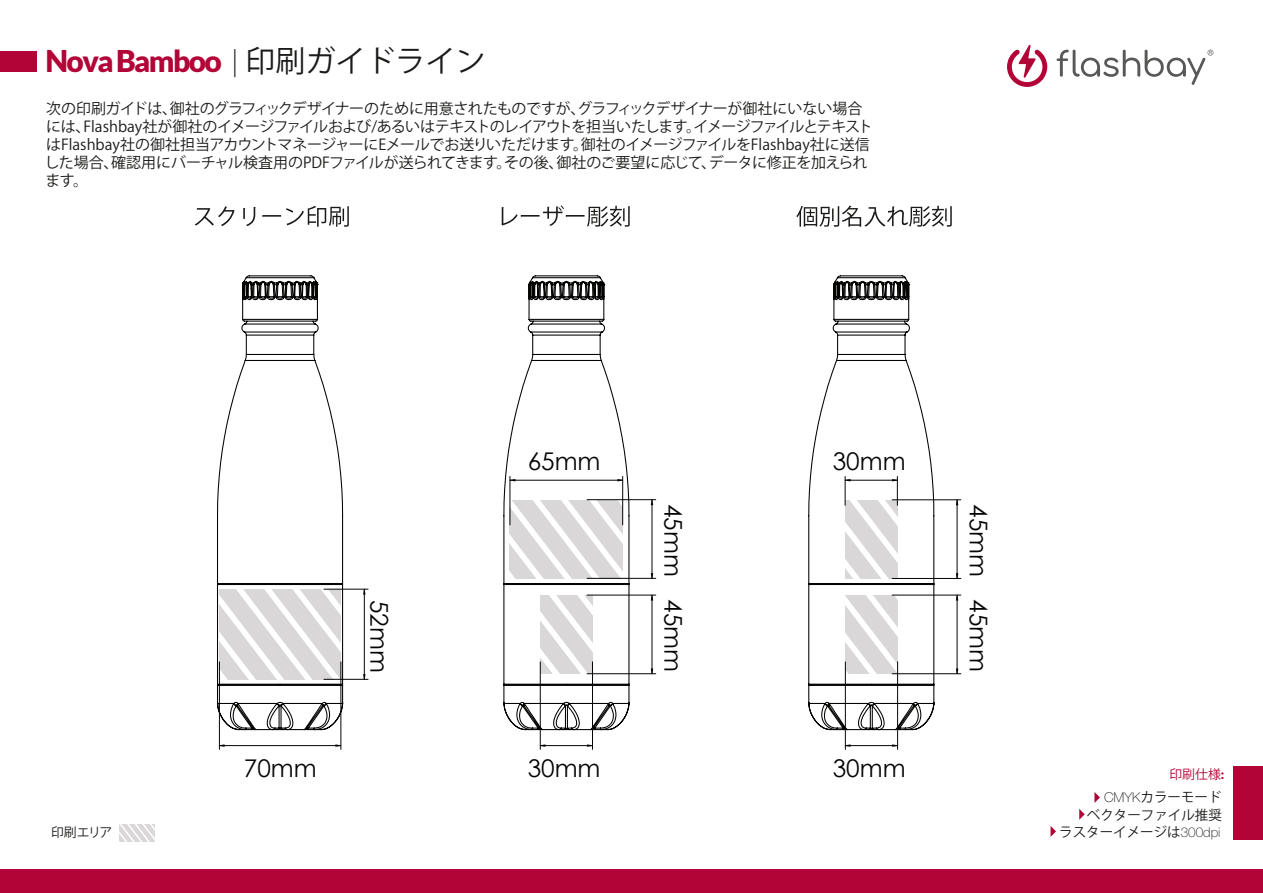
<style>
.page{position:relative;width:1263px;height:893px;background:#fff}
.page>*{position:absolute;margin:0;border:0;box-sizing:border-box;transform-origin:0 0}
.t1{font:900 30px "Lato";letter-spacing:-.055em;color:#b30437}
.t2{font:24.45px "Century Gothic";color:#040605}
.t3{font:15px/18px "Koz Go Pr 6 N";letter-spacing:-.02em;color:#1a1a18}
.t4{font:13.5px/17.2px "Koz Go Pr 6 N";color:#1a1a18;text-align:right}
.t5{font:12.9px "Koz Go Pr 6 N";letter-spacing:-.055em;color:#1a1a18}
.t6{font:12.9px "Koz Go Pr 6 N";color:#b30437}
.s1{font-weight:300;color:#1a1a18}
.s2{font-family:"Koz Go Pr 6 N";font-weight:400;color:#1a1a18}
.s3{font-family:"Lato";font-weight:900}
.s4{font-family:"Helvetica Neue LT Pro";font-weight:100}
</style>
<div class="page">
<svg style="left:120px;top:824px;width:34px;height:17px"></svg>
<svg style="left:195px;top:206px;width:40px;height:20px"></svg>
<svg style="left:243px;top:207px;width:13px;height:19px"></svg>
<svg style="left:262px;top:206px;width:87px;height:21px"></svg>
<svg style="left:501px;top:205px;width:129px;height:22px"></svg>
<svg style="left:796px;top:206px;width:156px;height:21px"></svg>
<div style="left:1px;top:869px;width:1262px;height:24px;background:#b30437"></div>
<svg style="left:1007px;top:44px;width:40px;height:43px"></svg>
<svg style="left:1057px;top:50px;width:156px;height:35px"></svg>
<div style="left:0;top:51px;width:37px;height:21px;background:#b30437"></div>
<div style="left:1233px;top:766px;width:30px;height:73px;background:#b30437"></div>
<svg style="left:1095px;top:792px;width:5px;height:11px"></svg>
<svg style="left:1079px;top:809px;width:6px;height:11px"></svg>
<svg style="left:1051px;top:826px;width:5px;height:11px"></svg>
<svg style="left:217px;top:275px;width:127px;height:456px"></svg>
<svg style="left:503px;top:275px;width:127px;height:456px"></svg>
<svg style="left:808px;top:275px;width:127px;height:456px"></svg>
<hr style="left:219px;top:745px;width:122px;height:1px;background:#040605">
<hr style="left:341px;top:662px;width:1px;height:87px;background:#040605">
<hr style="left:219px;top:662px;width:1px;height:87px;background:#040605">
<hr style="left:364px;top:589px;width:1px;height:90px;background:#040605">
<hr style="left:324px;top:589px;width:44px;height:1px;background:#040605">
<hr style="left:324px;top:679px;width:44px;height:1px;background:#040605">
<svg style="left:363px;top:589px;width:3px;height:6px"></svg>
<svg style="left:363px;top:674px;width:3px;height:6px"></svg>
<hr style="left:540px;top:745px;width:53px;height:1px;background:#040605">
<hr style="left:592px;top:662px;width:1px;height:87px;background:#040605">
<hr style="left:540px;top:662px;width:1px;height:87px;background:#040605">
<svg style="left:540px;top:744px;width:6px;height:3px"></svg>
<hr style="left:510px;top:480px;width:113px;height:1px;background:#040605">
<hr style="left:510px;top:476px;width:1px;height:49px;background:#040605">
<hr style="left:622px;top:476px;width:1px;height:49px;background:#040605">
<hr style="left:652px;top:595px;width:1px;height:79px;background:#040605">
<hr style="left:587px;top:595px;width:69px;height:1px;background:#040605">
<hr style="left:587px;top:673px;width:69px;height:1px;background:#040605">
<hr style="left:652px;top:500px;width:1px;height:78px;background:#040605">
<hr style="left:587px;top:499px;width:69px;height:1px;background:#040605">
<hr style="left:587px;top:578px;width:69px;height:1px;background:#040605">
<hr style="left:845px;top:745px;width:53px;height:1px;background:#040605">
<hr style="left:897px;top:662px;width:1px;height:87px;background:#040605">
<hr style="left:845px;top:662px;width:1px;height:87px;background:#040605">
<svg style="left:845px;top:476px;width:53px;height:102px"></svg>
<hr style="left:957px;top:595px;width:1px;height:79px;background:#040605">
<hr style="left:892px;top:595px;width:69px;height:1px;background:#040605">
<hr style="left:892px;top:673px;width:69px;height:1px;background:#040605">
<hr style="left:957px;top:500px;width:1px;height:78px;background:#040605">
<hr style="left:892px;top:499px;width:69px;height:1px;background:#040605">
<hr style="left:892px;top:578px;width:69px;height:1px;background:#040605">
<h1 class="t1" style="left:45px;top:43px;width:441px">Nova Bamboo <span class="s1">|</span> <span class="s2">印刷ガイドライン</span></h1>
<p class="t3" style="left:45px;top:100px;width:830px">次の印刷ガイドは、御社のグラフィックデザイナーのために用意されたものですが、グラフィックデザイナーが御社にいない場合には、Flashbay社が御社のイメージファイルおよび/あるいはテキストのレイアウトを担当いたします。イメージファイルとテキストはFlashbay社の御社担当アカウントマネージャーにEメールでお送りいただけます。御社のイメージファイルをFlashbay社に送信した場合、確認用にバーチャル検査用のPDFファイルが送られてきます。その後、御社のご要望に応じて、データに修正を加えられます。</p>
<p class="t5" style="left:51px;top:824px;width:63px">印刷エリア</p>
<h2 class="t2" style="left:244px;top:751px;width:74px">70mm</h2>
<h2 class="t2" style="left:397px;top:600px;width:74px;rotate:90deg">52mm</h2>
<h2 class="t2" style="left:528px;top:444px;width:74px">65mm</h2>
<h2 class="t2" style="left:528px;top:751px;width:74px">30mm</h2>
<h2 class="t2" style="left:690px;top:504px;width:74px;rotate:90deg">45mm</h2>
<h2 class="t2" style="left:690px;top:599px;width:74px;rotate:90deg">45mm</h2>
<h2 class="t2" style="left:833px;top:444px;width:74px">30mm</h2>
<h2 class="t2" style="left:833px;top:751px;width:74px">30mm</h2>
<h2 class="t2" style="left:996px;top:504px;width:74px;rotate:90deg">45mm</h2>
<h2 class="t2" style="left:996px;top:599px;width:74px;rotate:90deg">45mm</h2>
<p class="t6" style="left:1169px;top:767px;width:57px">印刷仕様<span class="s3">:</span></p>
<p class="t4" style="left:1059px;top:789px;width:164px"><span class="s4">CMYK</span>カラーモード<br>ベクターファイル推奨<br>ラスターイメージは<span class="s4">300dpi</span></p>
</div>
